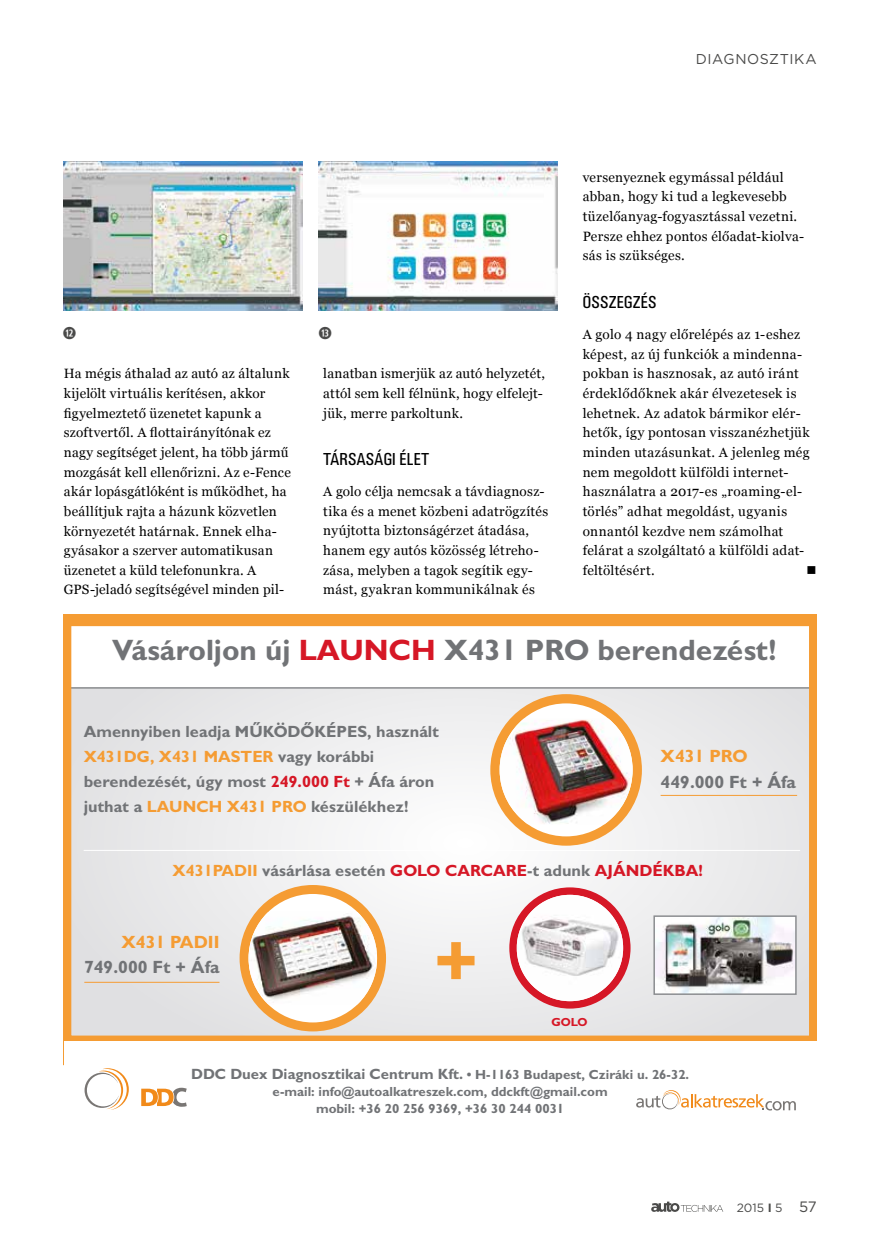
<style>
.page{position:relative;width:872px;height:1246px;background:#fff}
.page>*{position:absolute;margin:0;border:0;box-sizing:border-box;transform-origin:0 0}
.t1{font:700 73.95px "Gill Sans MT Pro";color:#f59c33}
.t2{font:700 29.55px "Gill Sans MT Pro";color:#717376}
.t3{font:18px "U001 Con";letter-spacing:.015em;color:#000}
.t4{font:700 17.7px "Gill Sans MT Pro";color:#717376}
.t5{font:700 17.7px "Gill Sans MT Pro";color:#f59c33}
.t6{font:16.5px "Combi Numerals Ltd";color:#4a4a49}
.t7{font:700 16.2px/25.2px "Gill Sans MT Pro";color:#717376}
.t8{font:700 14.85px "Gill Sans MT Pro";color:#717376}
.t9{font:14.25px "Gotham";letter-spacing:.04em;color:#4a4a49}
.t10{font:13.5px/19.6px "Georgia";letter-spacing:.02em;color:#000}
.t11{font:13.5px "Wingdings";color:#000}
.t12{font:700 13.2px/17.5px "Gill Sans MT Pro";color:#717376;text-align:center}
.t13{font:12px "Gotham";color:#4a4a49}
.t14{font:11.85px "Helvetica";color:#000}
.t15{font:700 11.7px "Gill Sans MT Pro";color:#d61726}
.s1{color:#d61726}
.s2{color:#f59c33}
.s3{font-size:13.2px}
.s4{font-weight:700}
.s5{font-size:15px}
</style>
<div class="page">
<svg style="left:651px;top:1201px;width:72px;height:11px"></svg>
<img style="left:319px;top:162px;width:238px;height:149px">
<img style="left:64px;top:162px;width:238px;height:148px">
<svg style="left:64px;top:614px;width:752px;height:427px"></svg>
<svg style="left:84px;top:1068px;width:45px;height:42px"></svg>
<svg style="left:141px;top:1087px;width:46px;height:20px"></svg>
<svg style="left:636px;top:1090px;width:160px;height:21px"></svg>
<div style="left:490px;top:694px;width:152px;height:152px;background:#f59c33;border-radius:50%"></div>
<div style="left:499px;top:703px;width:133px;height:133px;background:#fff;border-radius:50%"></div>
<img style="left:499px;top:718px;width:133px;height:106px">
<div style="left:509px;top:887px;width:121px;height:121px;background:#d61726;border-radius:50%"></div>
<img style="left:517px;top:895px;width:106px;height:106px;border-radius:52px">
<img style="left:655px;top:917px;width:139px;height:76px">
<div style="left:653px;top:915px;width:143px;height:80px;border:1px solid #8a8c8f"></div>
<div style="left:239px;top:885px;width:147px;height:146px;background:#f59c33;border-radius:50%"></div>
<div style="left:248px;top:894px;width:129px;height:128px;background:#fff;border-radius:50%"></div>
<img style="left:248px;top:912px;width:129px;height:92px">
<hr style="left:84px;top:982px;width:135px;height:1px;background:#f59c33">
<hr style="left:660px;top:795px;width:137px;height:1px;background:#f59c33">
<hr style="left:84px;top:850px;width:716px;height:1px;background:#fff">
<p class="t9" style="left:696px;top:50px;width:122px">DIAGNOSZTIKA</p>
<p class="t6" style="left:63px;top:323px;width:15px">⓬</p>
<p class="t6" style="left:319px;top:323px;width:15px">⓭</p>
<p class="t10" style="left:64px;top:363px;width:229px">Ha mégis áthalad az autó az általunk kijelölt virtuális kerítésen, akkor figyelmeztető üzenetet kapunk a szoftvertől. A flottairányítónak ez nagy segítséget jelent, ha több jármű mozgását kell ellenőrizni. Az e-Fence akár lopásgátlóként is működhet, ha beállítjuk rajta a házunk közvetlen környezetét határnak. Ennek elha&shy;gyásakor a szerver automatikusan üzenetet a küld telefonunkra. A GPS-jeladó segítségével minden pil-</p>
<p class="t10" style="left:323px;top:363px;width:223px">lanatban ismerjük az autó helyzetét, attól sem kell félnünk, hogy elfelejt&shy;jük, merre parkoltunk.</p>
<h3 class="t3" style="left:323px;top:449px;width:107px">TÁRSASÁGI ÉLET</h3>
<p class="t10" style="left:323px;top:481px;width:226px">A golo célja nemcsak a távdiagnosz&shy;tika és a menet közbeni adatrögzítés nyújtotta biztonságérzet átadása, hanem egy autós közösség létreho&shy;zása, melyben a tagok segítik egy&shy;mást, gyakran kommunikálnak és</p>
<p class="t14" style="left:67px;top:576px;width:338px">Launch X431 PRO akcio.qxp_Layout 1 14/04/15 16:34 Page 1</p>
<p class="t10" style="left:583px;top:167px;width:223px">versenyeznek egymással például abban, hogy ki tud a legkevesebb tüzelőanyag-fogyasztással vezetni.<br>Persze ehhez pontos élőadat-kiolva&shy;sás is szükséges.</p>
<h3 class="t3" style="left:583px;top:292px;width:75px">ÖSSZEGZÉS</h3>
<p class="t10" style="left:583px;top:324px;width:229px">A golo 4 nagy előrelépés az 1-eshez képest, az új funkciók a mindenna&shy;pokban is hasznosak, az autó iránt érdeklődőknek akár élvezetesek is lehetnek. Az adatok bármikor elér&shy;hetők, így pontosan visszanézhetjük minden utazásunkat. A jelenleg még nem megoldott külföldi internet&shy;használatra a 2017-es „roaming-el&shy;törlés” adhat megoldást, ugyanis onnantól kezdve nem számolhat felárat a szolgáltató a külföldi adat&shy;feltöltésért.</p>
<p class="t11" style="left:806px;top:563px;width:12px">■</p>
<h2 class="t2" style="left:112px;top:632px;width:666px">Vásároljon új <span class="s1">LAuNCh</span> X431 PRO berendezést!</h2>
<p class="t7" style="left:84px;top:719px;width:357px">Amennyiben leadja MŰKÖDŐKÉPES, használt <span class="s2">X431DG, X431 MASTER</span> vagy korábbi berendezését, úgy most <span class="s1">249.000 Ft</span> + Áfa áron juthat a <span class="s2">LAuNCh X431 PRO</span> készülékhez!</p>
<h3 class="t5" style="left:660px;top:745px;width:89px">X431 PRO</h3>
<h3 class="t4" style="left:660px;top:771px;width:137px">449.000 Ft + Áfa</h3>
<p class="t7" style="left:172px;top:857px;width:532px"><span class="s2">X431PADII</span> vásárlása esetén <span class="s1">GOLO CARCARE</span>-t adunk <span class="s1">AJÁNDÉKBA!</span></p>
<h3 class="t5" style="left:121px;top:931px;width:99px">X431 PADII</h3>
<h3 class="t4" style="left:84px;top:956px;width:137px">749.000 Ft + Áfa</h3>
<h1 class="t1" style="left:434px;top:915px;width:45px">+</h1>
<p class="t15" style="left:551px;top:1015px;width:38px">GOLO</p>
<p class="t8" style="left:191px;top:1064px;width:499px">DDC Duex Diagnosztikai Centrum Kft. <span class="s3">• h-1163 Budapest, Cziráki u. 26-32.</span></p>
<p class="t12" style="left:272px;top:1082px;width:337px">e-mail: info@autoalkatreszek.com, ddckft@gmail.com mobil: +36 20 256 9369, +36 30 244 0031</p>
<p class="t13" style="left:736px;top:1200px;width:81px">2015 <span class="s4">I</span> 5 <span class="s5">57</span></p>
</div>
